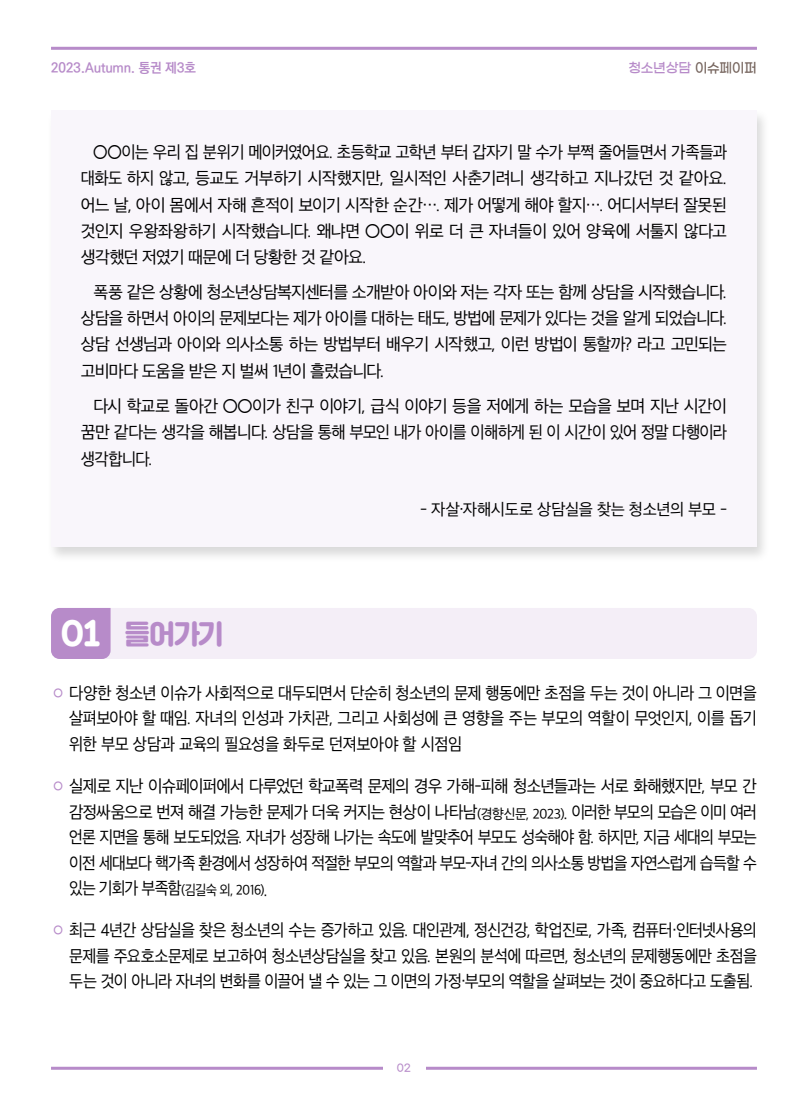
<style>
.page{position:relative;width:808px;height:1106px;background:#fff}
.page>*{position:absolute;margin:0;border:0;box-sizing:border-box;transform-origin:0 0}
.t1{font:27px "SD Gd Gulim";color:#b78bc9;scale:.95 1}
.t2{font:16.5px/26.2px "SD Gothic Neoa d Rg";letter-spacing:-.04em;color:#000;text-align:justify}
.t3{font:16.5px/25.5px "SD Gothic Neoa d Rg";letter-spacing:-.04em;color:#000;text-align:justify;scale:.95 1}
.t4{font:16.5px/26.2px "SD Gothic Neoa d Rg";letter-spacing:-.04em;color:#000;text-align:justify;scale:.94 1}
.t5{font:16.5px/25.5px "SD Gothic Neoa d Rg";letter-spacing:-.04em;color:#000;text-align:justify;scale:.92 1}
.t6{font:16.5px/25.5px "SD Gothic Neoa d Rg";letter-spacing:-.04em;color:#000;text-align:justify;scale:.93 1}
.t7{font:15.75px "SD Gothic Neoa d Rg";letter-spacing:-.03em;color:#000}
.t8{font:13.5px "SD Gothic Neoa d Rg";letter-spacing:-.055em;color:#000;scale:.91 1}
.t9{font:700 13.5px "Ko Pub World Dotum";letter-spacing:-.01em;color:#b78bc9}
.t10{font:13.5px "Gmarket Sans TTF Medium";letter-spacing:-.025em;color:#b78bc9}
.t11{font:10.5px "Gmarket Sans TTF Medium";color:#b78bc9}
.s1{color:#75645d}
.s2{font-size:31.5px;color:#fff}
.s3{font-family:"SD Gothic Neoa i Hv";color:#b78bc9}
.s4{font-size:13.5px}
.s5{font-size:16.5px}
</style>
<div class="page">
<hr style="left:51px;top:47px;width:706px;height:3px;background:#b78bc9">
<hr style="left:51px;top:1066px;width:706px;height:3px;background:#b78bc9">
<div style="left:383px;top:1054px;width:42px;height:30px;background:#fff"></div>
<div style="left:46px;top:109px;width:724px;height:454px;background:#000;opacity:.15"></div>
<div style="left:51px;top:111px;width:705px;height:435px;background:#f9f6fb"></div>
<svg style="left:51px;top:608px;width:706px;height:51px;background:#eee5f3"></svg>
<p class="t9" style="left:51px;top:58px;width:147px">2023.Autumn. 통권 제3호</p>
<p class="t10" style="left:628px;top:61px;width:130px">청소년상담 <span class="s1">이슈페이퍼</span></p>
<p class="t4" style="left:81px;top:139px;width:689px;text-indent:13px">◯◯이는 우리 집 분위기 메이커였어요. 초등학교 고학년 부터 갑자기 말 수가 부쩍 줄어들면서 가족들과 대화도 하지 않고, 등교도 거부하기 시작했지만, 일시적인 사춘기려니 생각하고 지나갔던 것 같아요. 어느 날, 아이 몸에서 자해 흔적이 보이기 시작한 순간…. 제가 어떻게 해야 할지…. 어디서부터 잘못된 것인지 우왕좌왕하기 시작했습니다. 왜냐면 ◯◯이 위로 더 큰 자녀들이 있어 양육에 서툴지 않다고 생각했던 저였기 때문에 더 당황한 것 같아요.</p>
<p class="t2" style="left:81px;top:279px;width:648px;text-indent:13px">폭풍 같은 상황에 청소년상담복지센터를 소개받아 아이와 저는 각자 또는 함께 상담을 시작했습니다. 상담을 하면서 아이의 문제보다는 제가 아이를 대하는 태도, 방법에 문제가 있다는 것을 알게 되었습니다. 상담 선생님과 아이와 의사소통 하는 방법부터 배우기 시작했고, 이런 방법이 통할까? 라고 고민되는 고비마다 도움을 받은 지 벌써 1년이 흘렀습니다.</p>
<p class="t2" style="left:81px;top:392px;width:648px;text-indent:13px">다시 학교로 돌아간 ◯◯이가 친구 이야기, 급식 이야기 등을 저에게 하는 모습을 보며 지난 시간이 꿈만 같다는 생각을 해봅니다. 상담을 통해 부모인 내가 아이를 이해하게 된 이 시간이 있어 정말 다행이라 생각합니다.</p>
<p class="t7" style="left:420px;top:502px;width:309px">- 자살·자해시도로 상담실을 찾는 청소년의 부모 -</p>
<h1 class="t1" style="left:61px;top:618px;width:173px"><span class="s2">01</span> 들어가기</h1>
<p class="t6" style="left:69px;top:680px;width:741px;text-indent:-18px"><span class="s3">◦</span> 다양한 청소년 이슈가 사회적으로 대두되면서 단순히 청소년의 문제 행동에만 초점을 두는 것이 아니라 그 이면을 살펴보아야 할 때임. 자녀의 인성과 가치관, 그리고 사회성에 큰 영향을 주는 부모의 역할이 무엇인지, 이를 돕기 위한 부모 상담과 교육의 필요성을 화두로 던져보아야 할 시점임</p>
<p class="t3" style="left:69px;top:773px;width:725px;text-indent:-18px"><span class="s3">◦</span> 실제로 지난 이슈페이퍼에서 다루었던 학교폭력 문제의 경우 가해-피해 청소년들과는 서로 화해했지만, 부모 간 감정싸움으로 번져 해결 가능한 문제가 더욱 커지는 현상이 나타남<span class="s4">(경향신문, 2023)</span>. 이러한 부모의 모습은 이미 여러 언론 지면을 통해 보도되었음. 자녀가 성장해 나가는 속도에 발맞추어 부모도 성숙해야 함. 하지만, 지금 세대의 부모는 이전 세대보다 핵가족 환경에서 성장하여 적절한 부모의 역할과 부모-자녀 간의 의사소통 방법을 자연스럽게 습득할 수</p>
<p class="t8" style="left:69px;top:883px;width:220px"><span class="s5">있는 기회가 부족함</span>(김길숙 외, 2016)<span class="s5">.</span></p>
<p class="t5" style="left:69px;top:917px;width:749px;text-indent:-18px"><span class="s3">◦</span> 최근 4년간 상담실을 찾은 청소년의 수는 증가하고 있음. 대인관계, 정신건강, 학업진로, 가족, 컴퓨터·인터넷사용의 문제를 주요호소문제로 보고하여 청소년상담실을 찾고 있음. 본원의 분석에 따르면, 청소년의 문제행동에만 초점을 두는 것이 아니라 자녀의 변화를 이끌어 낼 수 있는 그 이면의 가정·부모의 역할을 살펴보는 것이 중요하다고 도출됨.</p>
<p class="t11" style="left:397px;top:1062px;width:16px">02</p>
</div>
